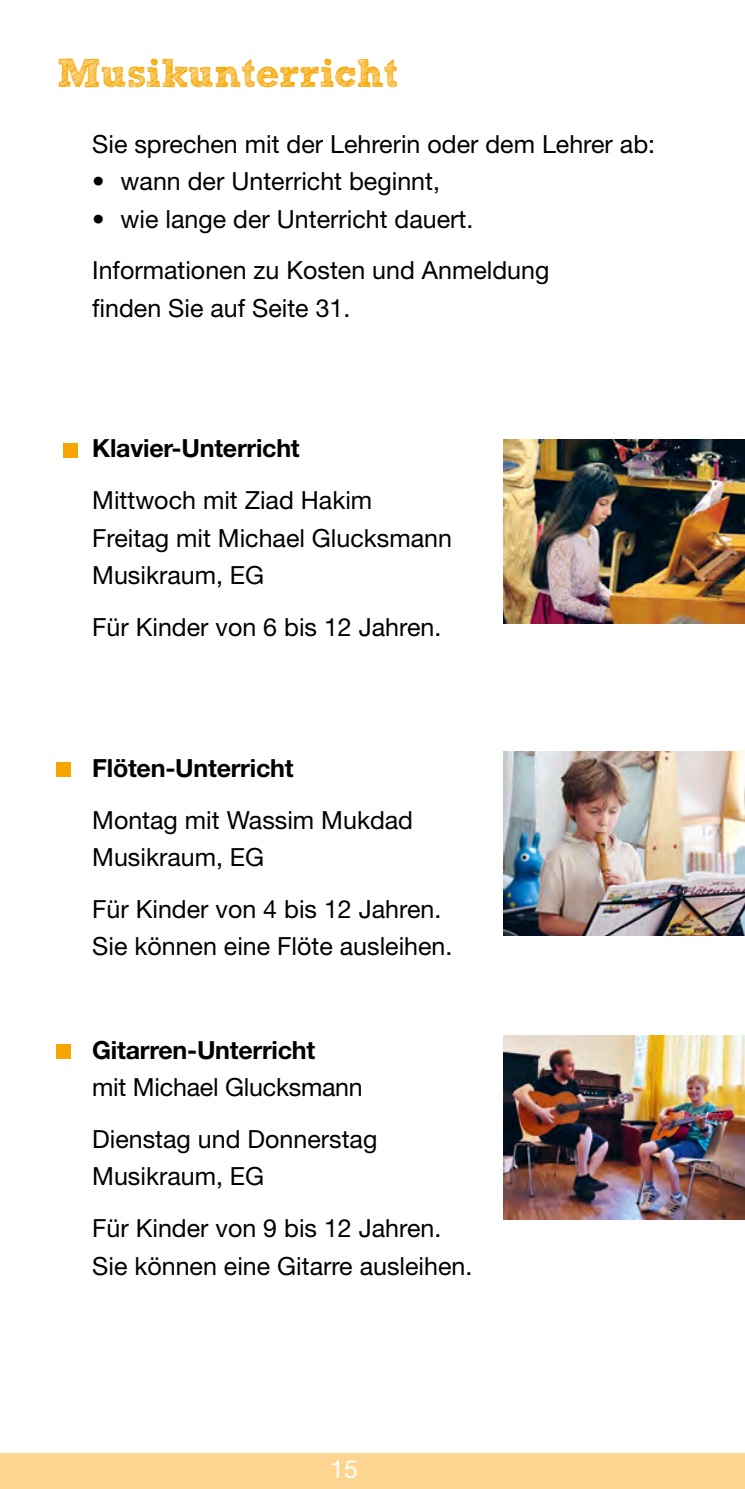
<style>
.page{position:relative;width:745px;height:1489px;background:#fff}
.page>*{position:absolute;margin:0;border:0;box-sizing:border-box;transform-origin:0 0}
.t1{font:700 40px "Sketch Block";letter-spacing:-.01em;color:#f7a600}
.t2{font:25px/37.5px "Helvetica Neue LT Pro";color:#000}
.t3{font:700 25px "Helvetica Neue LT Pro";letter-spacing:-.01em;color:#000}
.t4{font:25px "Helvetica Neue LT Pro";color:#fff}
</style>
<div class="page">
<div style="left:0;top:1453px;width:744px;height:35px;background:#fdd490"></div>
<img style="left:503px;top:439px;width:241px;height:185px">
<img style="left:503px;top:751px;width:241px;height:184px">
<img style="left:503px;top:1035px;width:241px;height:184px">
<div style="left:64px;top:443px;width:14px;height:14px;background:#f7a600"></div>
<div style="left:57px;top:762px;width:14px;height:14px;background:#f7a600"></div>
<div style="left:57px;top:1044px;width:14px;height:14px;background:#f7a600"></div>
<h1 class="t1" style="left:57px;top:48px;width:343px">Musikunterricht</h1>
<p class="t2" style="left:92px;top:124px;width:564px">Sie sprechen mit der Lehrerin oder dem Lehrer ab:</p>
<p class="t2" style="left:92px;top:162px;width:349px">• wann der Unterricht beginnt,</p>
<p class="t2" style="left:92px;top:192px;width:458px;line-height:51.8px">• wie lange der Unterricht dauert.<br>Informationen zu Kosten und Anmeldung</p>
<p class="t2" style="left:92px;top:288px;width:259px">finden Sie auf Seite 31.</p>
<p class="t3" style="left:92px;top:433px;width:209px">Klavier-Unterricht</p>
<p class="t2" style="left:92px;top:481px;width:361px">Mittwoch mit Ziad Hakim<br>Freitag mit Michael Glucksmann<br>Musikraum, EG</p>
<p class="t2" style="left:92px;top:607px;width:350px">Für Kinder von 6 bis 12 Jahren.</p>
<p class="t3" style="left:92px;top:752px;width:203px">Flöten-Unterricht</p>
<p class="t2" style="left:92px;top:800px;width:322px">Montag mit Wassim Mukdad<br>Musikraum, EG</p>
<p class="t2" style="left:92px;top:889px;width:361px">Für Kinder von 4 bis 12 Jahren.<br>Sie können eine Flöte ausleihen.</p>
<p class="t3" style="left:92px;top:1034px;width:224px">Gitarren-Unterricht</p>
<p class="t2" style="left:92px;top:1060px;width:286px;line-height:51.8px">mit Michael Glucksmann<br>Dienstag und Donnerstag</p>
<p class="t2" style="left:92px;top:1149px;width:350px;line-height:51.8px">Musikraum, EG<br>Für Kinder von 9 bis 12 Jahren.</p>
<p class="t2" style="left:92px;top:1246px;width:381px">Sie können eine Gitarre ausleihen.</p>
<p class="t4" style="left:330px;top:1453px;width:29px">15</p>
</div>
